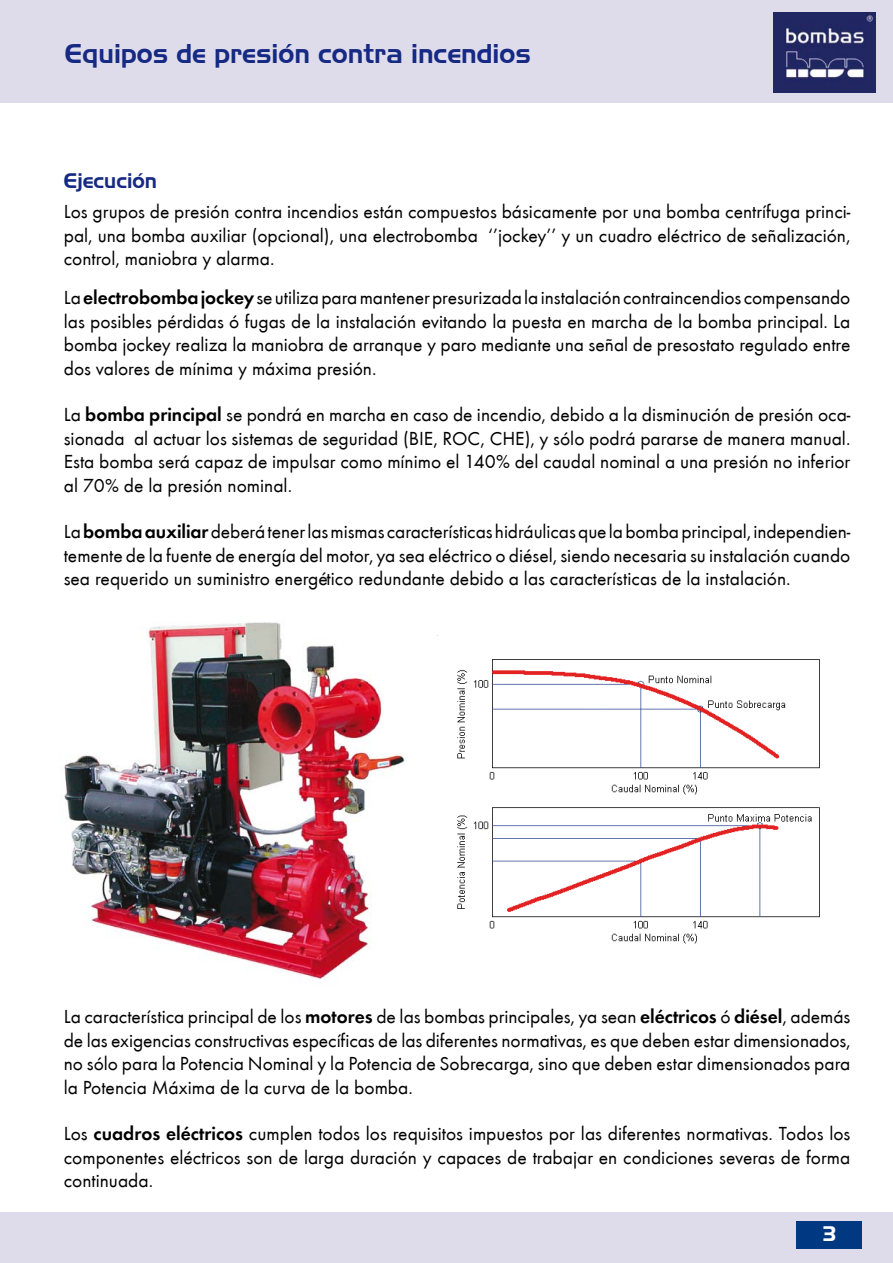
<style>
.page{position:relative;width:893px;height:1263px;background:#fff}
.page>*{position:absolute;margin:0;border:0;box-sizing:border-box;transform-origin:0 0}
.t1{font:27px "Slicker";color:#162983}
.t2{font:21px "Slicker";color:#162983}
.t3{font:19.5px/23.4px "Futura TEE";color:#000;text-align:justify}
.s1{font-family:"Futura T"}
.s2{font-family:"Futura T";font-weight:600}
</style>
<div class="page">
<div style="left:0;top:0;width:893px;height:102px;background:#dedceb"></div>
<div style="left:0;top:1213px;width:893px;height:50px;background:#dedceb"></div>
<div style="left:797px;top:1221px;width:65px;height:28px;background:#003882"></div>
<img style="left:773px;top:13px;width:103px;height:79px">
<img style="left:64px;top:622px;width:341px;height:357px">
<img style="left:457px;top:659px;width:363px;height:285px">
<h1 class="t1" style="left:65px;top:38px;width:468px">Equipos de presión contra incendios</h1>
<p class="t2" style="left:64px;top:169px;width:95px">Ejecución</p>
<p class="t3" style="left:64px;top:200px;width:788px">Los grupos de presión contra incendios están compuestos básicamente por una bomba centrífuga princi&shy;pal, una bomba auxiliar (opcional), una electrobomba ‘’jockey’’ y un cuadro eléctrico de se<span class="s1">ñ</span>alización, control, maniobra y alarma.</p>
<p class="t3" style="left:64px;top:286px;width:788px">La <span class="s2">electrobomba jockey</span> se utiliza para mantener presurizada la instalación contraincendios compensando las posibles pérdidas ó fugas de la instalación evitando la puesta en marcha de la bomba principal. La bomba jockey realiza la maniobra de arranque y paro mediante una se<span class="s1">ñ</span>al de presostato regulado entre dos valores de mínima y máxima presión.</p>
<p class="t3" style="left:64px;top:403px;width:788px">La <span class="s2">bomba principal</span> se pondrá en marcha en caso de incendio, debido a la disminución de presión oca&shy;sionada al actuar los sistemas de seguridad (BIE, ROC, CHE), y sólo podrá pararse de manera manual.<br>Esta bomba será capaz de impulsar como mínimo el 140% del caudal nominal a una presión no inferior al 70% de la presión nominal.</p>
<p class="t3" style="left:64px;top:520px;width:788px">La <span class="s2">bomba auxiliar</span> deberá tener las mismas características hidráulicas que la bomba principal, independien&shy;temente de la fuente de energía del motor, ya sea eléctrico o diésel, siendo necesaria su instalación cuando sea requerido un suministro energético redundante debido a las características de la instalación.</p>
<p class="t3" style="left:64px;top:1005px;width:788px">La característica principal de los <span class="s2">motores</span> de las bombas principales, ya sean <span class="s2">eléctricos</span> ó <span class="s2">diésel</span>, además de las exigencias constructivas específicas de las diferentes normativas, es que deben estar dimensionados, no sólo para la Potencia Nominal y la Potencia de Sobrecarga, sino que deben estar dimensionados para la Potencia Máxima de la curva de la bomba.</p>
<p class="t3" style="left:64px;top:1122px;width:788px">Los <span class="s2">cuadros eléctricos</span> cumplen todos los requisitos impuestos por las diferentes normativas. Todos los componentes eléctricos son de larga duración y capaces de trabajar en condiciones severas de forma continuada.</p>
</div>
